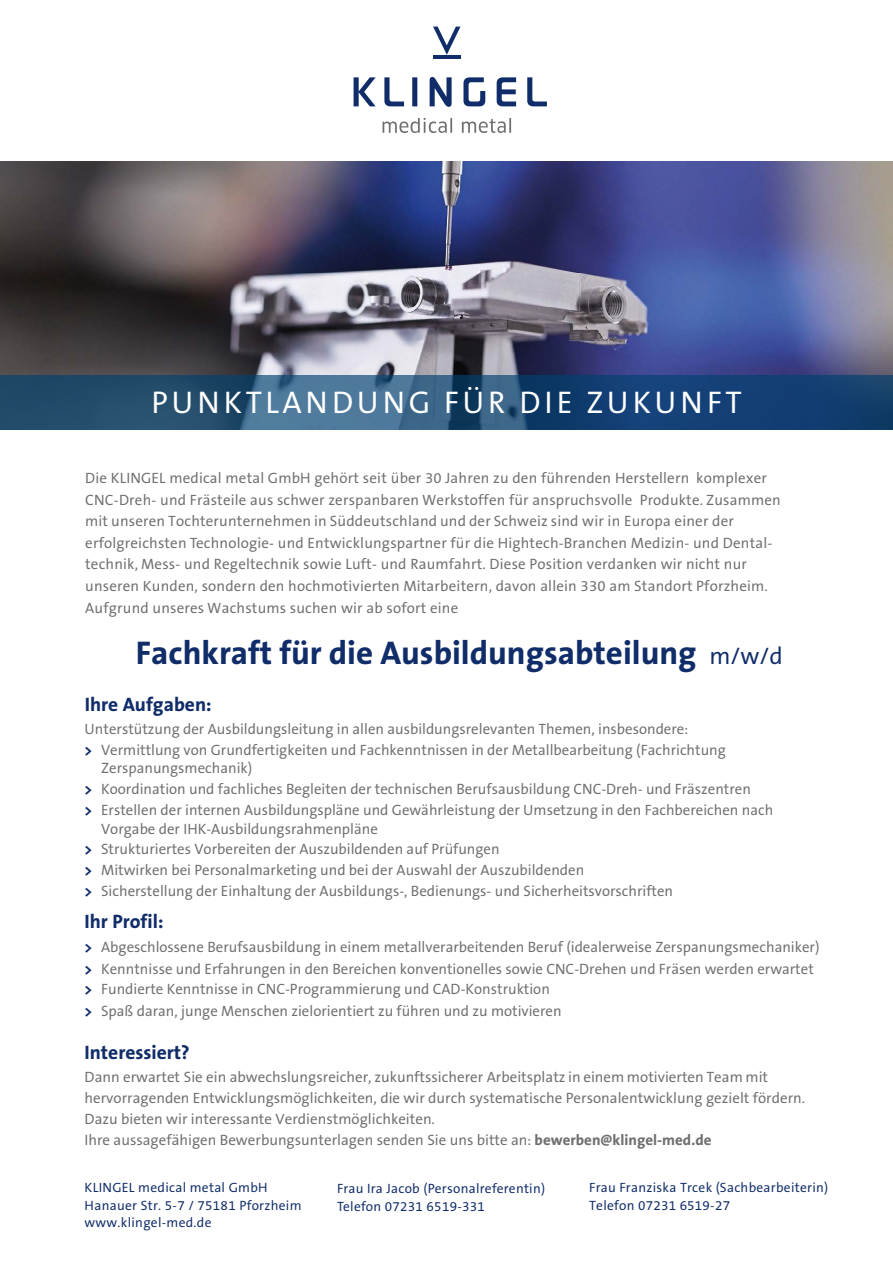
<style>
.page{position:relative;width:893px;height:1263px;background:#fff}
.page>*{position:absolute;margin:0;border:0;box-sizing:border-box;transform-origin:0 0}
.t1{font:700 33px "The Sans Office LF";color:#102d69}
.t2{font:31.5px "The Sans Office LF";letter-spacing:.115em;color:#fff}
.t3{font:700 19.5px "The Sans Office LF";color:#102d69}
.t4{font:15px/21px "The Sans Office LF";color:#706f6f}
.t5{font:13.5px/17.2px "The Sans Office LF";letter-spacing:.02em;color:#102d69}
.s1{font-weight:400;font-size:24px}
.s2{font-weight:700;color:#102d69}
.s3{font-weight:700}
</style>
<div class="page">
<img style="left:0;top:162px;width:893px;height:213px">
<svg style="left:0;top:375px;width:893px;height:54px;background:#244f77"></svg>
<svg style="left:433px;top:27px;width:27px;height:28px"></svg>
<hr style="left:433px;top:55px;width:27px;height:4px;background:#102d69">
<svg style="left:383px;top:118px;width:128px;height:15px"></svg>
<svg style="left:354px;top:77px;width:193px;height:30px"></svg>
<h2 class="t2" style="left:151px;top:383px;width:592px">PUNKTLANDUNG FÜR DIE ZUKUNFT</h2>
<p class="t4" style="left:85px;top:467px;width:697px">Die KLINGEL medical metal GmbH gehört seit über 30 Jahren zu den führenden Herstellern komplexer<br>CNC-Dreh- und Frästeile aus schwer zerspanbaren Werkstoffen für anspruchsvolle Produkte. Zusammen mit unseren Tochterunternehmen in Süddeutschland und der Schweiz sind wir in Europa einer der</p>
<p class="t4" style="left:85px;top:532px;width:689px;line-height:21.6px">erfolgreichsten Technologie- und Entwicklungspartner für die Hightech-Branchen Medizin- und Dental&shy;technik, Mess- und Regeltechnik sowie Luft- und Raumfahrt. Diese Position verdanken wir nicht nur unseren Kunden, sondern den hochmotivierten Mitarbeitern, davon allein 330 am Standort Pforzheim.<br>Aufgrund unseres Wachstums suchen wir ab sofort eine</p>
<h1 class="t1" style="left:136px;top:632px;width:649px">Fachkraft für die Ausbildungsabteilung <span class="s1">m/w/d</span></h1>
<h3 class="t3" style="left:85px;top:692px;width:128px">Ihre Aufgaben:</h3>
<p class="t4" style="left:85px;top:718px;width:643px">Unterstützung der Ausbildungsleitung in allen ausbildungsrelevanten Themen, insbesondere:<br><span class="s2">&gt;</span> Vermittlung von Grundfertigkeiten und Fachkenntnissen in der Metallbearbeitung (Fachrichtung</p>
<p class="t4" style="left:85px;top:757px;width:690px;text-indent:16px">Zerspanungsmechanik)<br><span class="s2">&gt;</span> Koordination und fachliches Begleiten der technischen Berufsausbildung CNC-Dreh- und Fräszentren<br><span class="s2">&gt;</span> Erstellen der internen Ausbildungspläne und Gewährleistung der Umsetzung in den Fachbereichen nach</p>
<p class="t4" style="left:85px;top:818px;width:590px;text-indent:16px">Vorgabe der IHK-Ausbildungsrahmenpläne<br><span class="s2">&gt;</span> Strukturiertes Vorbereiten der Auszubildenden auf Prüfungen<br><span class="s2">&gt;</span> Mitwirken bei Personalmarketing und bei der Auswahl der Auszubildenden<br><span class="s2">&gt;</span> Sicherstellung der Einhaltung der Ausbildungs-, Bedienungs- und Sicherheitsvorschriften</p>
<h3 class="t3" style="left:85px;top:909px;width:80px">Ihr Profil:</h3>
<p class="t4" style="left:85px;top:935px;width:736px;line-height:21.8px"><span class="s2">&gt;</span> Abgeschlossene Berufsausbildung in einem metallverarbeitenden Beruf (idealerweise Zerspanungsmechaniker) <span class="s2">&gt;</span> Kenntnisse und Erfahrungen in den Bereichen konventionelles sowie CNC-Drehen und Fräsen werden erwartet</p>
<p class="t4" style="left:85px;top:977px;width:478px;line-height:21.8px"><span class="s2">&gt;</span> Fundierte Kenntnisse in CNC-Programmierung und CAD-Konstruktion <span class="s2">&gt;</span> Spaß daran, junge Menschen zielorientiert zu führen und zu motivieren</p>
<h3 class="t3" style="left:85px;top:1040px;width:107px">Interessiert?</h3>
<p class="t4" style="left:85px;top:1066px;width:722px">Dann erwartet Sie ein abwechslungsreicher, zukunftssicherer Arbeitsplatz in einem motivierten Team mit hervorragenden Entwicklungsmöglichkeiten, die wir durch systematische Personalentwicklung gezielt fördern.<br>Dazu bieten wir interessante Verdienstmöglichkeiten.<br>Ihre aussagefähigen Bewerbungsunterlagen senden Sie uns bitte an: <span class="s3">bewerben@klingel-med.de</span></p>
<p class="t5" style="left:85px;top:1179px;width:218px">KLINGEL medical metal GmbH<br>Hanauer Str. 5-7 / 75181 Pforzheim www.klingel-med.de</p>
<p class="t5" style="left:337px;top:1179px;width:210px;line-height:18px">Frau Ira Jacob (Personalreferentin)<br>Telefon 07231 6519-331</p>
<p class="t5" style="left:589px;top:1179px;width:241px">Frau Franziska Trcek (Sachbearbeiterin)<br>Telefon 07231 6519-27</p>
</div>
